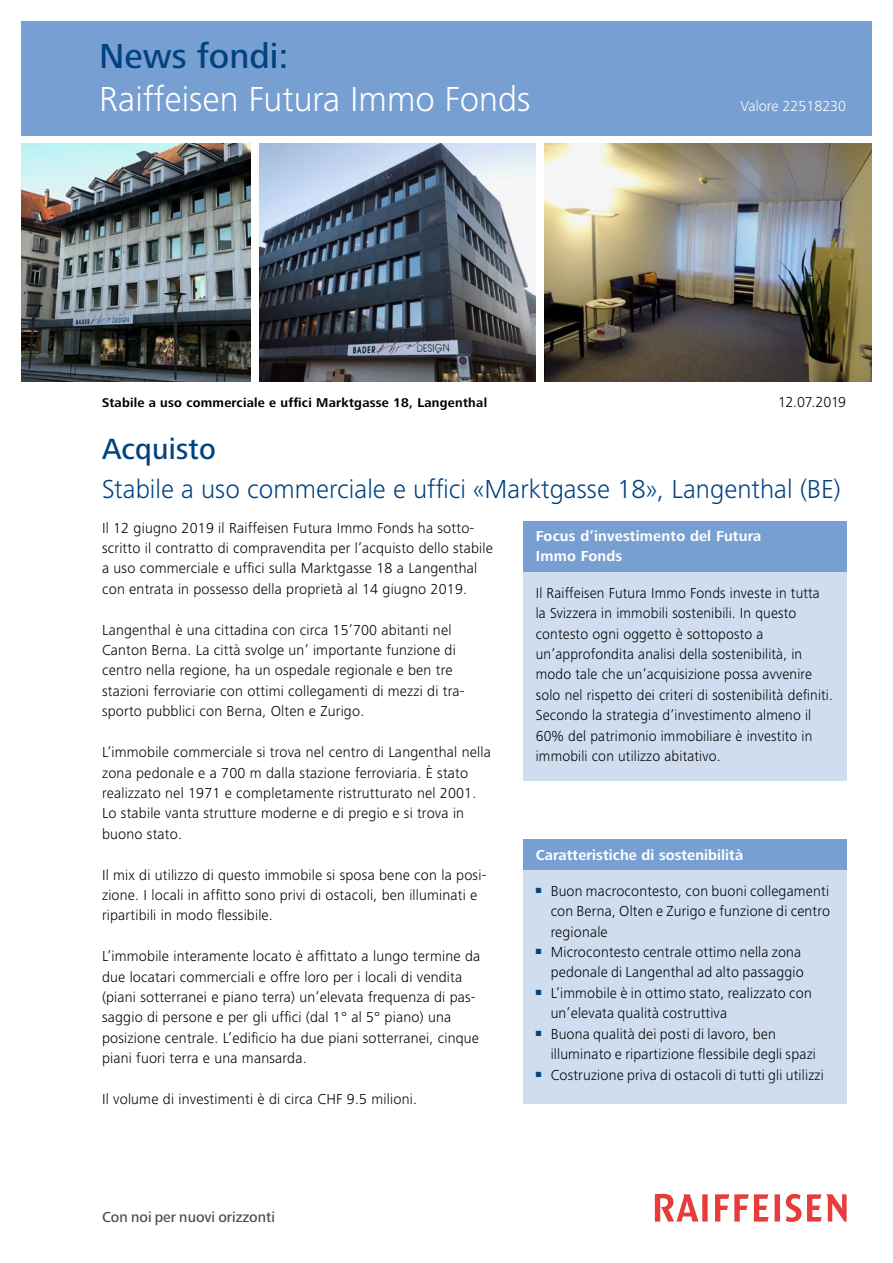
<style>
.page{position:relative;width:893px;height:1263px;background:#fff}
.page>*{position:absolute;margin:0;border:0;box-sizing:border-box;transform-origin:0 0}
.t1{font:300 36px "Frutiger Next LT";color:#fff}
.t2{font:500 36px "Frutiger Next LT";color:#004380}
.t3{font:500 30.3px "Frutiger Next LT";letter-spacing:.01em;color:#004380}
.t4{font:300 27px "Frutiger Next LT";color:#004380}
.t5{font:300 15px/20.4px "Frutiger Next LT";letter-spacing:.01em;color:#000}
.t6{font:700 15px/20.4px "Frutiger Next LT";letter-spacing:.005em;color:#fff}
.t7{font:500 15px "Frutiger Next LT";color:#4f4e52}
.t8{font:300 15px "Frutiger Next LT";color:#fff}
.t9{font:700 13.2px "Frutiger Next LT";letter-spacing:.02em;color:#000}
.t10{font:7.5px "Zapf Dingbats ITC";color:#004380}
</style>
<div class="page">
<svg style="left:655px;top:1194px;width:192px;height:28px"></svg>
<div style="left:21px;top:21px;width:851px;height:114px;background:#789fd2"></div>
<img style="left:21px;top:144px;width:230px;height:237px">
<img style="left:259px;top:144px;width:277px;height:237px">
<img style="left:544px;top:144px;width:328px;height:237px">
<div style="left:523px;top:521px;width:323px;height:51px;background:#789fd2"></div>
<div style="left:523px;top:572px;width:323px;height:208px;background:#d0ddef"></div>
<div style="left:523px;top:839px;width:323px;height:31px;background:#789fd2"></div>
<div style="left:523px;top:870px;width:323px;height:234px;background:#d0ddef"></div>
<h1 class="t2" style="left:99px;top:36px;width:191px">News fondi:</h1>
<h1 class="t1" style="left:99px;top:79px;width:433px">Raiffeisen Futura Immo Fonds</h1>
<p class="t8" style="left:740px;top:98px;width:107px">Valore 22518230</p>
<p class="t5" style="left:778px;top:392px;width:69px">12.07.2019</p>
<p class="t9" style="left:102px;top:395px;width:387px">Stabile a uso commerciale e uffici Marktgasse 18, Langenthal</p>
<h2 class="t3" style="left:102px;top:432px;width:115px">Acquisto</h2>
<h3 class="t4" style="left:102px;top:474px;width:740px">Stabile a uso commerciale e uffici «Marktgasse 18», Langenthal (BE)</h3>
<p class="t5" style="left:102px;top:517px;width:392px">Il 12 giugno 2019 il Raiffeisen Futura Immo Fonds ha sotto&shy;scritto il contratto di compravendita per l’acquisto dello stabile a uso commerciale e uffici sulla Marktgasse 18 a Langenthal con entrata in possesso della proprietà al 14 giugno 2019.</p>
<p class="t5" style="left:102px;top:619px;width:364px">Langenthal è una cittadina con circa 15’700 abitanti nel Canton Berna. La città svolge un’ importante funzione di centro nella regione, ha un ospedale regionale e ben tre stazioni ferroviarie con ottimi collegamenti di mezzi di tra&shy;sporto pubblici con Berna, Olten e Zurigo.</p>
<p class="t5" style="left:102px;top:742px;width:390px">L’immobile commerciale si trova nel centro di Langenthal nella zona pedonale e a 700 m dalla stazione ferroviaria. È stato realizzato nel 1971 e completamente ristrutturato nel 2001.<br>Lo stabile vanta strutture moderne e di pregio e si trova in buono stato.</p>
<p class="t5" style="left:102px;top:864px;width:386px">Il mix di utilizzo di questo immobile si sposa bene con la posi&shy;zione. I locali in affitto sono privi di ostacoli, ben illuminati e ripartibili in modo flessibile.</p>
<p class="t5" style="left:102px;top:946px;width:380px">L’immobile interamente locato è affittato a lungo termine da due locatari commerciali e offre loro per i locali di vendita (piani sotterranei e piano terra) un’elevata frequenza di pas&shy;saggio di persone e per gli uffici (dal 1° al 5° piano) una posizione centrale. L’edificio ha due piani sotterranei, cinque piani fuori terra e una mansarda.</p>
<p class="t5" style="left:102px;top:1089px;width:316px">Il volume di investimenti è di circa CHF 9.5 milioni.</p>
<p class="t7" style="left:102px;top:1209px;width:174px">Con noi per nuovi orizzonti</p>
<p class="t6" style="left:536px;top:526px;width:227px">Focus d’investimento del Futura<br>Immo Fonds</p>
<p class="t5" style="left:536px;top:583px;width:299px">Il Raiffeisen Futura Immo Fonds investe in tutta la Svizzera in immobili sostenibili. In questo contesto ogni oggetto è sottoposto a un’approfondita analisi della sostenibilità, in modo tale che un’acquisizione possa avvenire solo nel rispetto dei criteri di sostenibilità definiti.<br>Secondo la strategia d’investimento almeno il 60% del patrimonio immobiliare è investito in immobili con utilizzo abitativo.</p>
<p class="t6" style="left:536px;top:844px;width:209px">Caratteristiche di sostenibilità</p>
<p class="t10" style="left:542px;top:887px;width:4px">■</p>
<p class="t5" style="left:551px;top:881px;width:281px;text-align:justify;text-indent:-15px"><sup>■</sup> Buon macrocontesto, con buoni collegamenti con Berna, Olten e Zurigo e funzione di centro regionale</p>
<p class="t5" style="left:536px;top:942px;width:269px;text-align:right"><sup>■</sup> Microcontesto centrale ottimo nella zona pedonale di Langenthal ad alto passaggio</p>
<p class="t5" style="left:551px;top:983px;width:263px;text-indent:-15px"><sup>■</sup> L’immobile è in ottimo stato, realizzato con un’elevata qualità costruttiva</p>
<p class="t10" style="left:542px;top:1030px;width:4px">■</p>
<p class="t5" style="left:551px;top:1023px;width:267px;text-indent:-15px"><sup>■</sup> Buona qualità dei posti di lavoro, ben illuminato e ripartizione flessibile degli spazi</p>
<p class="t10" style="left:542px;top:1071px;width:4px">■</p>
<p class="t5" style="left:536px;top:1064px;width:290px"><sup>■</sup> Costruzione priva di ostacoli di tutti gli utilizzi</p>
</div>
